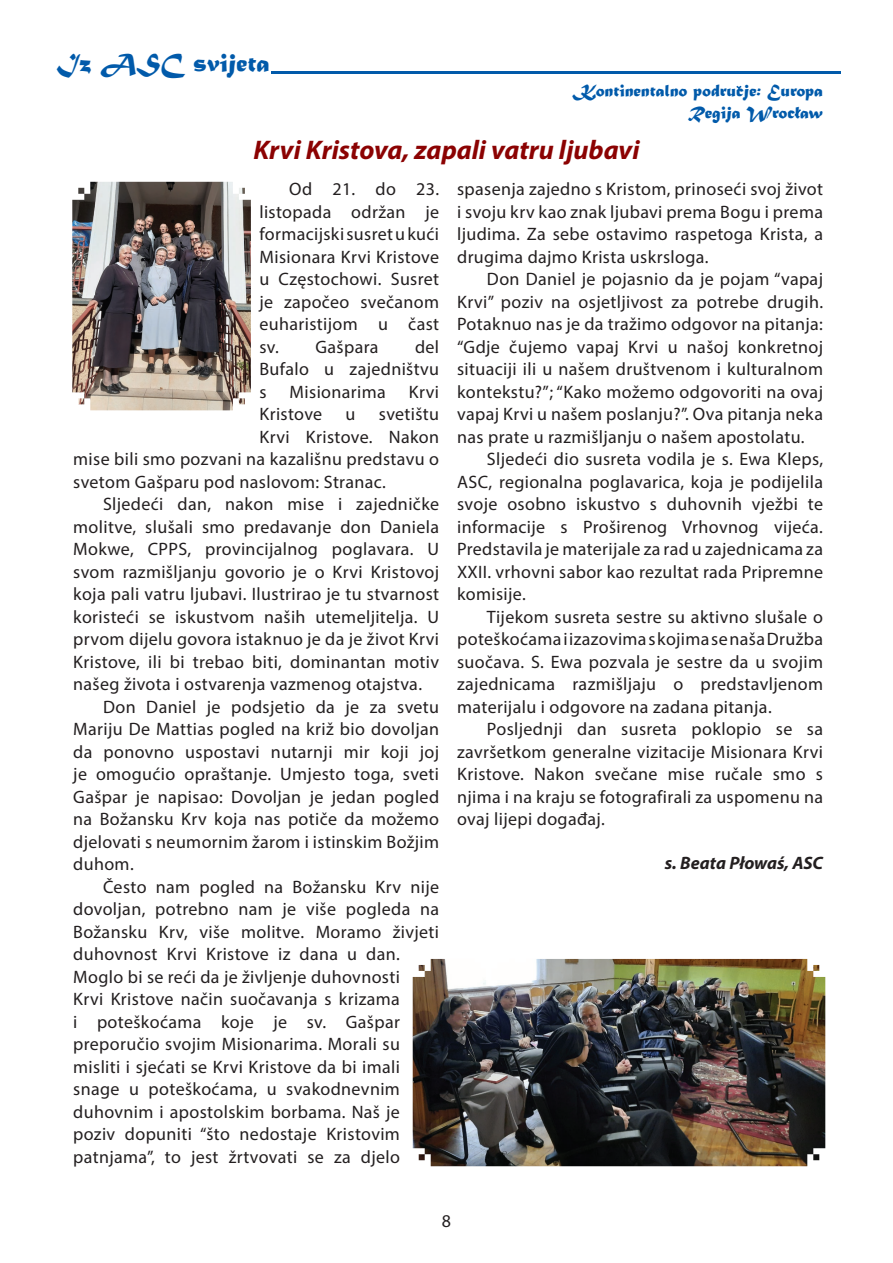
<style>
.page{position:relative;width:893px;height:1263px;background:#fff}
.page>*{position:absolute;margin:0;border:0;box-sizing:border-box;transform-origin:0 0}
.t1{font:italic 700 27px "Myriad Pro";color:#8b0202}
.t2{font:27px "Matura MT Script Capitals";color:#015aaa}
.t3{font:18px/22.5px "Myriad Pro";letter-spacing:.02em;color:#231f20;text-align:justify}
.t4{font:18px/21.6px "Matura MT Script Capitals";color:#015aaa;text-align:right}
.t5{font:italic 700 18px "Myriad Pro";color:#231f20}
</style>
<div class="page">
<img style="left:413px;top:959px;width:412px;height:207px">
<img style="left:72px;top:182px;width:179px;height:228px">
<svg style="left:271px;top:71px;width:570px;height:2px"></svg>
<svg style="left:736px;top:85px;width:6px;height:5px"></svg>
<h1 class="t2" style="left:57px;top:46px;width:215px">Iz ASC svijeta</h1>
<p class="t4" style="left:575px;top:81px;width:250px">Kontinentalno podrucje: Europa<br>Regija Wroclaw</p>
<h1 class="t1" style="left:253px;top:133px;width:388px">Krvi Kristova, zapali vatru ljubavi</h1>
<p class="t3" style="left:259px;top:178px;width:181px;text-indent:30px">Od 21. do 23. listopada održan je formacijski susret u kući Misionara Krvi Kristove u Częstochowi. Susret je započeo svečanom euharistijom u čast sv. Gašpara</p>
<p class="t3" style="left:457px;top:178px;width:367px">spasenja zajedno s Kristom, prinoseći svoj život i svoju krv kao znak ljubavi prema Bogu i prema ljudima. Za sebe ostavimo raspetoga Krista, a drugima dajmo Krista uskrsloga.</p>
<p class="t3" style="left:457px;top:268px;width:367px;text-indent:30px">Don Daniel je pojasnio da je pojam “vapaj Krvi” poziv na osjetljivost za potrebe drugih.<br>Potaknuo nas je da tražimo odgovor na pitanja: “Gdje čujemo vapaj Krvi u našoj konkretnoj situaciji ili u našem društvenom i kulturalnom kontekstu?”; “Kako možemo odgovoriti na ovaj vapaj Krvi u našem poslanju?”. Ova pitanja neka nas prate u razmišljanju o našem apostolatu.</p>
<p class="t3" style="left:457px;top:448px;width:367px;text-indent:30px">Sljedeći dio susreta vodila je s. Ewa Kleps, ASC, regionalna poglavarica, koja je podijelila svoje osobno iskustvo s duhovnih vježbi te informacije s Proširenog Vrhovnog vijeća.<br>Predstavila je materijale za rad u zajednicama za XXII. vrhovni sabor kao rezultat rada Pripremne komisije.</p>
<p class="t3" style="left:457px;top:605px;width:367px;text-indent:30px">Tijekom susreta sestre su aktivno slušale o poteškoćama i izazovima s kojima se naša Družba suočava. S. Ewa pozvala je sestre da u svojim zajednicama razmišljaju o predstavljenom materijalu i odgovore na zadana pitanja.</p>
<p class="t3" style="left:457px;top:718px;width:367px;text-indent:30px">Posljednji dan susreta poklopio se sa završetkom generalne vizitacije Misionara Krvi Kristove. Nakon svečane mise ručale smo s njima i na kraju se fotografirali za uspomenu na ovaj lijepi događaj.</p>
<p class="t5" style="left:665px;top:851px;width:160px">s. Beata Płowaś, ASC</p>
<p class="t3" style="left:259px;top:335px;width:181px;text-indent:156px">del Bufalo u zajedništvu s</p>
<p class="t3" style="left:290px;top:380px;width:98px">Misionarima</p>
<p class="t3" style="left:409px;top:380px;width:32px">Krvi</p>
<p class="t3" style="left:259px;top:403px;width:64px">Kristove</p>
<p class="t3" style="left:346px;top:403px;width:11px">u</p>
<p class="t3" style="left:379px;top:403px;width:62px">svetištu</p>
<p class="t3" style="left:259px;top:425px;width:181px">Krvi Kristove. Nakon</p>
<p class="t3" style="left:73px;top:448px;width:367px">mise bili smo pozvani na kazališnu predstavu o</p>
<p class="t3" style="left:73px;top:470px;width:314px">svetom Gašparu pod naslovom: Stranac.</p>
<p class="t3" style="left:103px;top:493px;width:338px">Sljedeći dan, nakon mise i zajedničke</p>
<p class="t3" style="left:73px;top:515px;width:367px">molitve, slušali smo predavanje don Daniela</p>
<p class="t3" style="left:73px;top:538px;width:367px">Mokwe, CPPS, provincijalnog poglavara. U</p>
<p class="t3" style="left:73px;top:560px;width:367px">svom razmišljanju govorio je o Krvi Kristovoj</p>
<p class="t3" style="left:73px;top:583px;width:367px">koja pali vatru ljubavi. Ilustrirao je tu stvarnost</p>
<p class="t3" style="left:73px;top:605px;width:367px">koristeći se iskustvom naših utemeljitelja. U</p>
<p class="t3" style="left:73px;top:628px;width:367px">prvom dijelu govora istaknuo je da je život Krvi</p>
<p class="t3" style="left:73px;top:650px;width:367px">Kristove, ili bi trebao biti, dominantan motiv</p>
<p class="t3" style="left:73px;top:673px;width:350px">našeg života i ostvarenja vazmenog otajstva.</p>
<p class="t3" style="left:103px;top:695px;width:338px">Don Daniel je podsjetio da je za svetu</p>
<p class="t3" style="left:73px;top:718px;width:367px">Mariju De Mattias pogled na križ bio dovoljan</p>
<p class="t3" style="left:73px;top:740px;width:367px">da ponovno uspostavi nutarnji mir koji joj</p>
<p class="t3" style="left:73px;top:763px;width:367px">je omogućio opraštanje. Umjesto toga, sveti</p>
<p class="t3" style="left:73px;top:785px;width:367px">Gašpar je napisao: Dovoljan je jedan pogled</p>
<p class="t3" style="left:73px;top:808px;width:367px">na Božansku Krv koja nas potiče da možemo</p>
<p class="t3" style="left:73px;top:830px;width:367px">djelovati s neumornim žarom i istinskim Božjim</p>
<p class="t3" style="left:73px;top:853px;width:62px">duhom.</p>
<p class="t3" style="left:103px;top:875px;width:338px">Često nam pogled na Božansku Krv nije</p>
<p class="t3" style="left:73px;top:898px;width:367px">dovoljan, potrebno nam je više pogleda na</p>
<p class="t3" style="left:73px;top:920px;width:367px">Božansku Krv, više molitve. Moramo živjeti</p>
<p class="t3" style="left:73px;top:943px;width:328px">duhovnost Krvi Kristove iz dana u dan.</p>
<p class="t3" style="left:73px;top:965px;width:328px">Moglo bi se reći da je življenje duhovnosti</p>
<p class="t3" style="left:73px;top:988px;width:328px">Krvi Kristove način suočavanja s krizama</p>
<p class="t3" style="left:73px;top:1010px;width:328px">i poteškoćama koje je sv. Gašpar</p>
<p class="t3" style="left:73px;top:1033px;width:328px">preporučio svojim Misionarima. Morali su</p>
<p class="t3" style="left:73px;top:1055px;width:328px">misliti i sjećati se Krvi Kristove da bi imali</p>
<p class="t3" style="left:73px;top:1078px;width:328px">snage u poteškoćama, u svakodnevnim</p>
<p class="t3" style="left:73px;top:1100px;width:328px">duhovnim i apostolskim borbama. Naš je</p>
<p class="t3" style="left:73px;top:1123px;width:328px">poziv dopuniti “što nedostaje Kristovim</p>
<p class="t3" style="left:73px;top:1145px;width:328px">patnjama”, to jest žrtvovati se za djelo</p>
<p class="t3" style="left:442px;top:1209px;width:11px">8</p>
</div>
